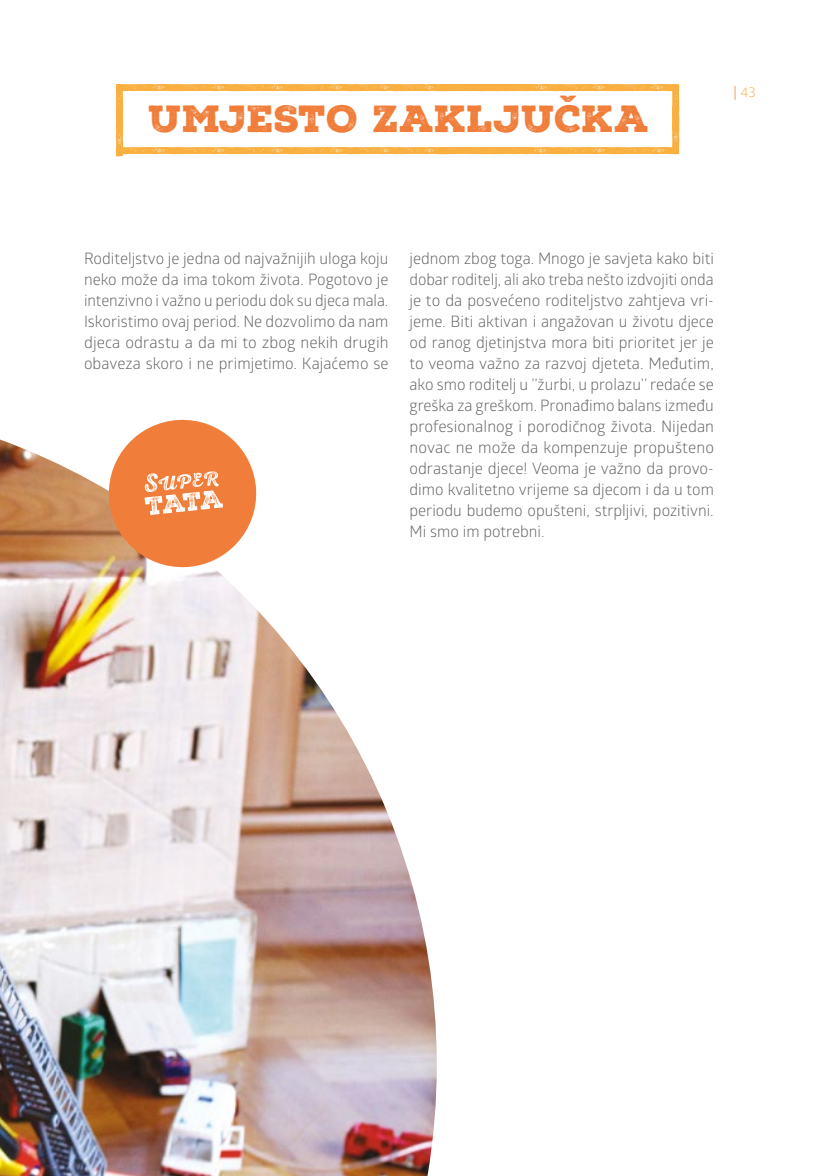
<style>
.page{position:relative;width:819px;height:1176px;background:#fff}
.page>*{position:absolute;margin:0;border:0;box-sizing:border-box;transform-origin:0 0}
.t1{font:36.75px "Nexa Rust Slab Black 01";color:#f07e3a}
.t2{font:15.75px/21px "Glober";color:#626261;text-align:justify}
.t3{font:14px "Glober";color:#f9b040}
.s1{color:#f07e3a}
</style>
<div class="page">
<svg style="left:116px;top:84px;width:563px;height:73px"></svg>
<img style="left:0;top:439px;width:437px;height:737px">
<svg style="left:107px;top:419px;width:151px;height:150px"></svg>
<h1 class="t1" style="left:148px;top:94px;width:502px">UMJESTO ZAKLJUČKA</h1>
<p class="t3" style="left:733px;top:82px;width:24px"><span class="s1">|</span> 43</p>
<p class="t2" style="left:84px;top:247px;width:306px">Roditeljstvo je jedna od najvažnijih uloga koju neko može da ima tokom života. Pogotovo je intenzivno i važno u periodu dok su djeca mala.<br>Iskoristimo ovaj period. Ne dozvolimo da nam djeca odrastu a da mi to zbog nekih drugih obaveza skoro i ne primjetimo. Kajaćemo se</p>
<p class="t2" style="left:409px;top:247px;width:306px">jednom zbog toga. Mnogo je savjeta kako biti dobar roditelj, ali ako treba nešto izdvojiti onda je to da posvećeno roditeljstvo zahtjeva vri&shy;jeme. Biti aktivan i angažovan u životu djece od ranog djetinjstva mora biti prioritet jer je to veoma važno za razvoj djeteta. Međutim, ako smo roditelj u ’’žurbi, u prolazu’’ redaće se greška za greškom. Pronađimo balans između profesionalnog i porodičnog života. Nijedan novac ne može da kompenzuje propušteno odrastanje djece! Veoma je važno da provo&shy;dimo kvalitetno vrijeme sa djecom i da u tom periodu budemo opušteni, strpljivi, pozitivni.<br>Mi smo im potrebni.</p>
</div>
